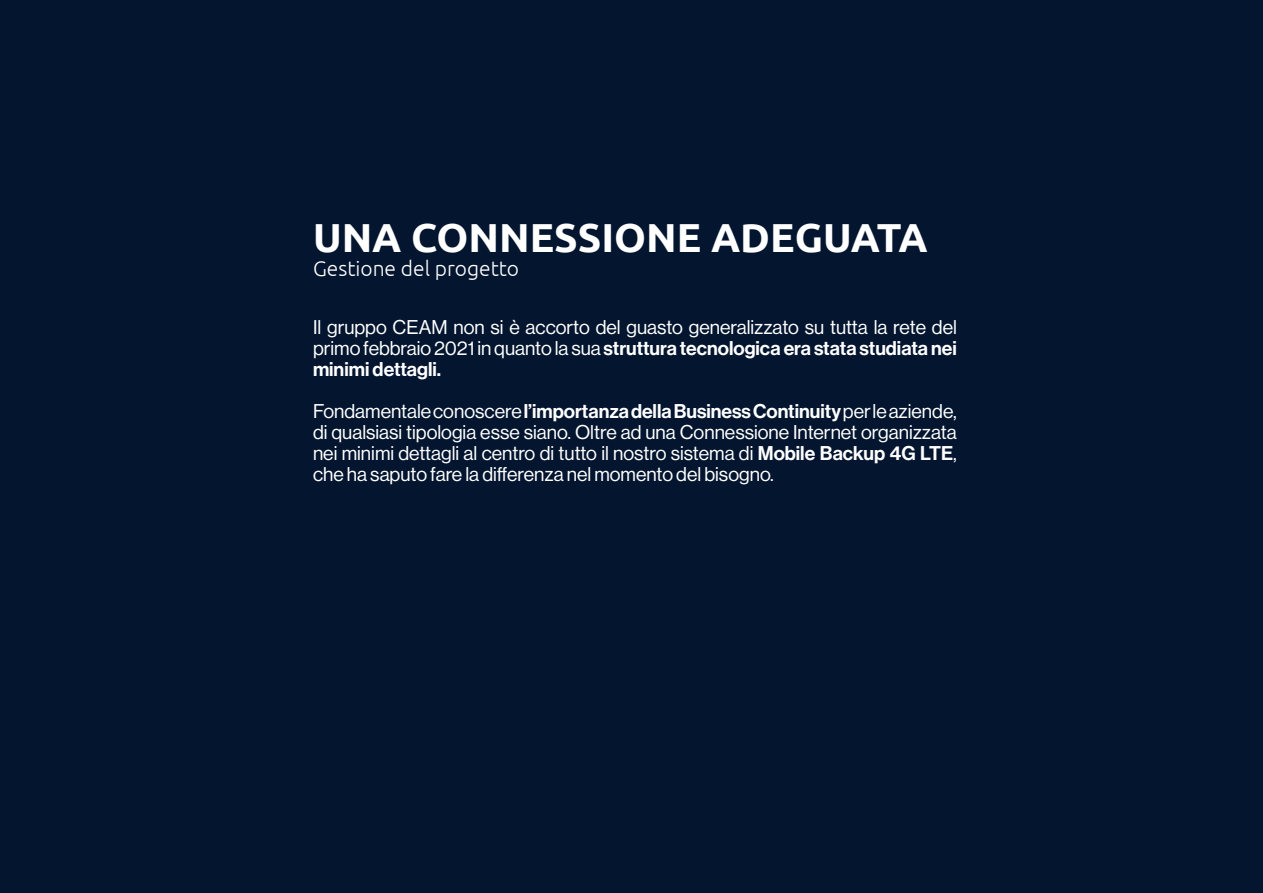
<style>
.page{position:relative;width:1263px;height:893px;background:#03152f}
.page>*{position:absolute;margin:0;border:0;box-sizing:border-box;transform-origin:0 0}
.t1{font:700 40.5px "Ubuntu";color:#fff}
.t2{font:300 21px "Ubuntu";color:#fff}
.t3{font:19.5px/21px "N Haas Grotesk DS Pro 55 Rg";color:#fff;text-align:justify}
.t4{font:19.5px/21px "N Haas Grotesk DS Pro 65 Md";color:#fff}
.s1{font-family:"N Haas Grotesk DS Pro 55 Rg"}
.s2{font-family:"N Haas Grotesk DS Pro 65 Md"}
</style>
<div class="page">
<h1 class="t1" style="left:313px;top:213px;width:616px">UNA CONNESSIONE ADEGUATA</h1>
<p class="t2" style="left:313px;top:256px;width:208px">Gestione del progetto</p>
<p class="t3" style="left:313px;top:316px;width:645px">Il gruppo CEAM non si è accorto del guasto generalizzato su tutta la rete del</p>
<p class="t4" style="left:313px;top:338px;width:645px"><span class="s1">primo febbraio 2021 in quanto la sua</span> struttura tecnologica era stata studiata nei minimi dettagli.</p>
<p class="t4" style="left:313px;top:401px;width:645px"><span class="s1">Fondamentale conoscere</span> l’importanza della Business Continuity <span class="s1">per le aziende,</span></p>
<p class="t3" style="left:313px;top:421px;width:645px">di qualsiasi tipologia esse siano. Oltre ad una Connessione Internet organizzata nei minimi dettagli al centro di tutto il nostro sistema di <span class="s2">Mobile Backup 4G LTE</span>, che ha saputo fare la differenza nel momento del bisogno.</p>
</div>
